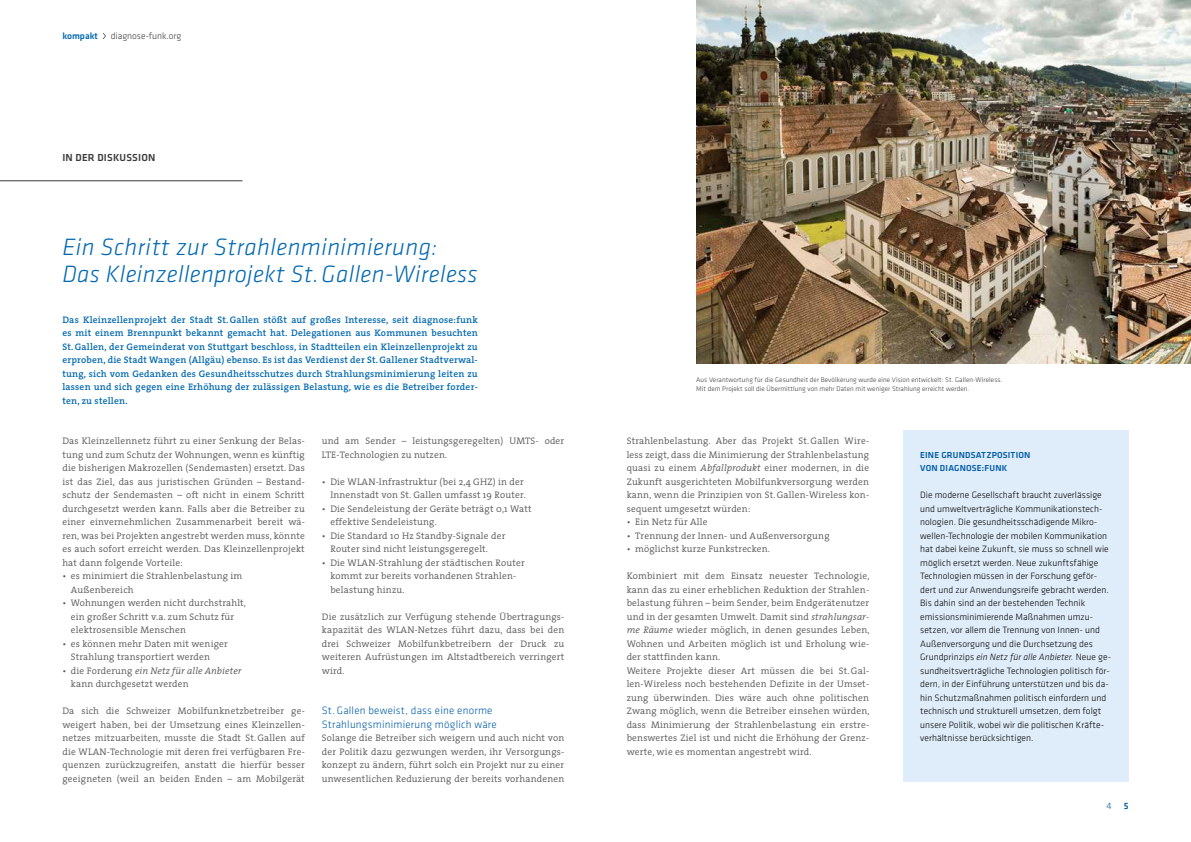
<style>
.page{position:relative;width:1191px;height:842px;background:#fff}
.page>*{position:absolute;margin:0;border:0;box-sizing:border-box;transform-origin:0 0}
.t1{font:italic 300 24.5px/27px "Klavika";letter-spacing:.015em;color:#0068b0}
.t2{font:300 11px/13.5px "Klavika";letter-spacing:.02em;color:#005ca8}
.t3{font:500 10.5px "Klavika";color:#393a39}
.t4{font:300 9.5px/13.5px "The Serif";letter-spacing:.02em;color:#535454}
.t5{font:300 9.5px/13.5px "Klavika";letter-spacing:.005em;color:#000}
.t6{font:600 9.5px/13.5px "The Serif";letter-spacing:.02em;color:#0068b0;text-align:justify}
.t7{font:300 9.5px "Klavika";color:#393a39}
.t8{font:500 9.5px "Klavika";color:#0068b0}
.t9{font:500 9.5px "Klavika";color:#005ca8}
.t10{font:300 9.5px "Klavika";color:#005ca8}
.t11{font:500 9px/13.5px "Klavika";letter-spacing:.02em;color:#005ca8}
.t12{font:300 7px/9.5px "Klavika";letter-spacing:.01em;color:#393a39}
.s1{font-style:italic}
</style>
<div class="page">
<hr style="left:0;top:181px;width:242px;height:1px;background:#393a39">
<svg style="left:103px;top:33px;width:3px;height:6px"></svg>
<div style="left:903px;top:431px;width:225px;height:351px;background:#dfecf9"></div>
<img style="left:696px;top:0;width:495px;height:363px">
<p class="t8" style="left:62px;top:31px;width:37px">KOMPAKT</p>
<p class="t7" style="left:111px;top:31px;width:72px">diagnose-funk.org</p>
<p class="t3" style="left:62px;top:151px;width:95px">IN DER DISKUSSION</p>
<h1 class="t1" style="left:62px;top:234px;width:417px">Ein Schritt zur Strahlenminimierung:<br>Das Kleinzellenprojekt St.Gallen-Wireless</h1>
<p class="t6" style="left:62px;top:312px;width:417px">Das Kleinzellenprojekt der Stadt St.Gallen stößt auf großes Interesse, seit diagnose:funk es mit einem Brennpunkt bekannt gemacht hat. Delegationen aus Kommunen besuchten St.Gallen, der Gemeinderat von Stuttgart beschloss, in Stadtteilen ein Kleinzellenprojekt zu erproben, die Stadt Wangen (Allgäu) ebenso. Es ist das Verdienst der St.Gallener Stadtverwal&shy;tung, sich vom Gedanken des Gesundheitsschutzes durch Strahlungsminimierung leiten zu lassen und sich gegen eine Erhöhung der zulässigen Belastung, wie es die Betreiber forder&shy;ten, zu stellen.</p>
<p class="t4" style="left:62px;top:434px;width:244px;text-align:justify">Das Kleinzellennetz führt zu einer Senkung der Belas&shy;tung und zum Schutz der Wohnungen, wenn es künftig die bisherigen Makrozellen (Sendemasten) ersetzt. Das ist das Ziel, das aus juristischen Gründen – Bestand&shy;schutz der Sendemasten – oft nicht in einem Schritt durchgesetzt werden kann. Falls aber die Betreiber zu einer einvernehmlichen Zusammenarbeit bereit wä&shy;ren, was bei Projekten angestrebt werden muss, könnte es auch sofort erreicht werden. Das Kleinzellenprojekt hat dann folgende Vorteile:</p>
<p class="t4" style="left:71px;top:569px;width:173px;text-indent:-9px">• es minimiert die Strahlenbelastung im<br>Außenbereich</p>
<p class="t4" style="left:71px;top:596px;width:177px;text-indent:-9px">• Wohnungen werden nicht durchstrahlt, ein großer Schritt v.a. zum Schutz für elektrosensible Menschen</p>
<p class="t4" style="left:71px;top:636px;width:158px;text-indent:-9px">• es können mehr Daten mit weniger<br>Strahlung transportiert werden</p>
<p class="t4" style="left:71px;top:663px;width:172px;text-indent:-9px">• die Forderung <span class="s1">ein Netz für alle Anbieter </span>kann durchgesetzt werden</p>
<p class="t4" style="left:62px;top:704px;width:244px;text-align:justify">Da sich die Schweizer Mobilfunknetzbetreiber ge&shy;weigert haben, bei der Umsetzung eines Kleinzellen&shy;netzes mitzuarbeiten, musste die Stadt St.Gallen auf die WLAN-Technologie mit deren frei verfügbaren Fre&shy;quenzen zurückzugreifen, anstatt die hierfür besser geeigneten (weil an beiden Enden – am Mobilgerät</p>
<p class="t4" style="left:322px;top:434px;width:244px">und am Sender – leistungsgeregelten) UMTS- oder<br>LTE-Technologien zu nutzen.</p>
<p class="t4" style="left:322px;top:474px;width:206px;text-align:right">• Die WLAN-Infrastruktur (bei 2,4 GHZ) in der<br>Innenstadt von St. Gallen umfasst 19 Router.</p>
<p class="t4" style="left:330px;top:501px;width:203px;text-indent:-9px">• Die Sendeleistung der Geräte beträgt 0,1 Watt effektive Sendeleistung.</p>
<p class="t4" style="left:330px;top:528px;width:176px;text-indent:-9px">• Die Standard 10 Hz Standby-Signale der<br>Router sind nicht leistungsgeregelt.</p>
<p class="t4" style="left:330px;top:555px;width:196px;text-indent:-9px">• Die WLAN-Strahlung der städtischen Router kommt zur bereits vorhandenen Strahlen&shy;belastung hinzu.</p>
<p class="t4" style="left:322px;top:609px;width:244px;text-align:justify">Die zusätzlich zur Verfügung stehende Übertragungs&shy;kapazität des WLAN-Netzes führt dazu, dass bei den drei Schweizer Mobilfunkbetreibern der Druck zu weiteren Aufrüstungen im Altstadtbereich verringert wird.</p>
<p class="t2" style="left:322px;top:704px;width:176px">St. Gallen beweist, dass eine enorme<br>Strahlungsminimierung möglich wäre</p>
<p class="t4" style="left:322px;top:731px;width:244px;text-align:justify">Solange die Betreiber sich weigern und auch nicht von der Politik dazu gezwungen werden, ihr Versorgungs&shy;konzept zu ändern, führt solch ein Projekt nur zu einer unwesentlichen Reduzierung der bereits vorhandenen</p>
<p class="t12" style="left:696px;top:375px;width:307px">Aus Verantwortung für die Gesundheit der Bevölkerung wurde eine Vision entwickelt: St. Gallen-Wireless.<br>Mit dem Projekt soll die Übermittlung von mehr Daten mit weniger Strahlung erreicht werden.</p>
<p class="t4" style="left:626px;top:434px;width:244px;text-align:justify">Strahlenbelastung. Aber das Projekt St.Gallen Wire&shy;less zeigt, dass die Minimierung der Strahlenbelastung quasi zu einem <span class="s1">Abfallprodukt</span> einer modernen, in die Zukunft ausgerichteten Mobilfunkversorgung werden kann, wenn die Prinzipien von St.Gallen-Wireless kon&shy;sequent umgesetzt würden:</p>
<p class="t4" style="left:626px;top:515px;width:82px">• Ein Netz für Alle</p>
<p class="t4" style="left:626px;top:528px;width:204px">• Trennung der Innen- und Außenversorgung</p>
<p class="t4" style="left:626px;top:542px;width:145px">• möglichst kurze Funkstrecken.</p>
<p class="t4" style="left:626px;top:569px;width:244px">Kombiniert mit dem Einsatz neuester Technologie, kann das zu einer erheblichen Reduktion der Strahlen&shy;belastung führen – beim Sender, beim Endgerätenutzer und in der gesamten Umwelt. Damit sind <span class="s1">strahlungsar&shy;me Räume</span> wieder möglich, in denen gesundes Leben, Wohnen und Arbeiten möglich ist und Erholung wie&shy;der stattfinden kann.<br>Weitere Projekte dieser Art müssen die bei St.Gal&shy;len-Wireless noch bestehenden Defizite in der Umset&shy;zung überwinden. Dies wäre auch ohne politischen Zwang möglich, wenn die Betreiber einsehen würden, dass Minimierung der Strahlenbelastung ein erstre&shy;benswertes Ziel ist und nicht die Erhöhung der Grenz&shy;werte, wie es momentan angestrebt wird.</p>
<p class="t11" style="left:920px;top:448px;width:112px">EINE GRUNDSATZPOSITION<br>VON DIAGNOSE:FUNK</p>
<p class="t5" style="left:920px;top:488px;width:192px">Die moderne Gesellschaft braucht zuverlässige und umweltverträgliche Kommunikationstech&shy;nologien. Die gesundheitsschädigende Mikro&shy;wellen-Technologie der mobilen Kommunikation hat dabei keine Zukunft, sie muss so schnell wie möglich ersetzt werden. Neue zukunftsfähige Technologien müssen in der Forschung geför&shy;dert und zur Anwendungsreife gebracht werden.<br>Bis dahin sind an der bestehenden Technik emissionsminimierende Maßnahmen umzu&shy;setzen, vor allem die Trennung von Innen- und Außenversorgung und die Durchsetzung des Grundprinzips <span class="s1">ein Netz für alle Anbieter.</span> Neue ge&shy;sundheitsverträgliche Technologien politisch för&shy;dern, in der Einführung unterstützen und bis da&shy;hin Schutzmaßnahmen politisch einfordern und technisch und strukturell umsetzen, dem folgt unsere Politik, wobei wir die politischen Kräfte&shy;verhältnisse berücksichtigen.</p>
<p class="t10" style="left:1106px;top:800px;width:7px">4</p>
<p class="t9" style="left:1123px;top:800px;width:6px">5</p>
</div>
